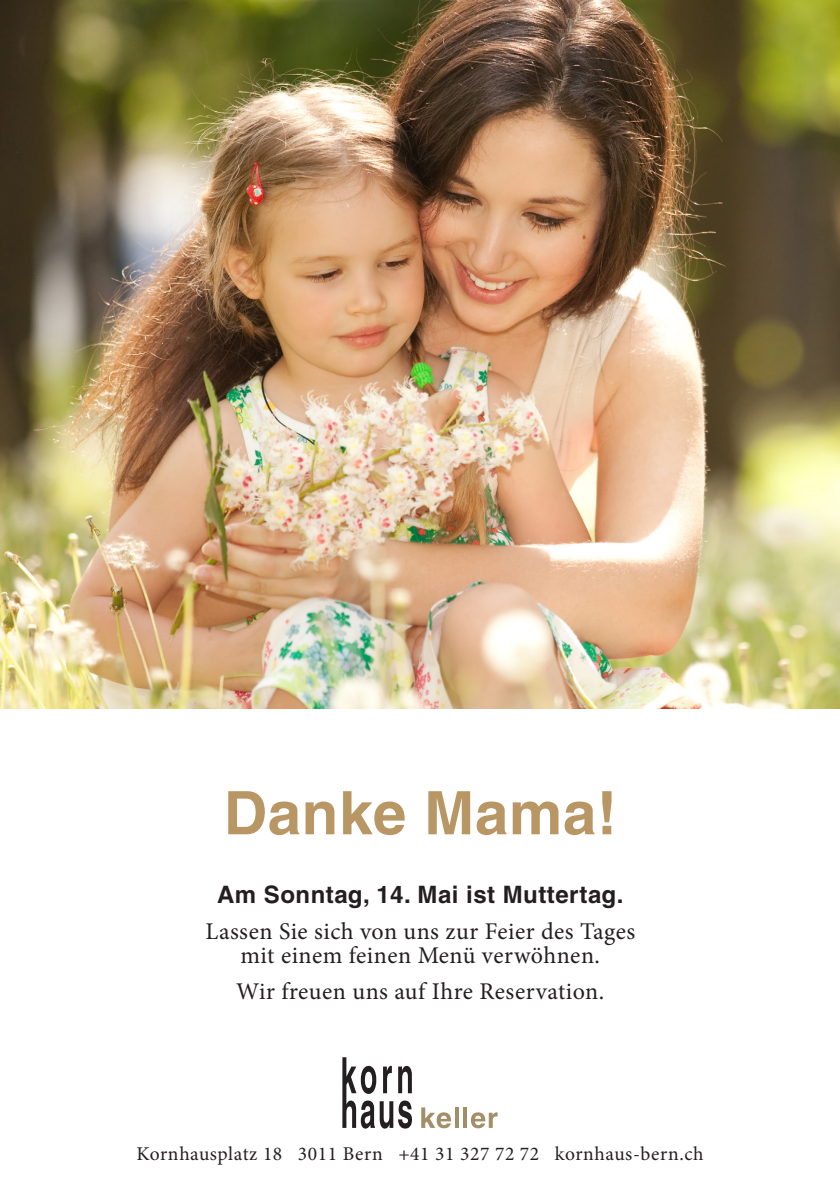
<style>
.page{position:relative;width:840px;height:1191px;background:#fff}
.page>*{position:absolute;margin:0;border:0;box-sizing:border-box;transform-origin:0 0}
.t1{font:700 60px "Helvetica";letter-spacing:.01em;color:#b99764}
.t2{font:24px/24px "Minion Pro";letter-spacing:.02em;color:#231f20;text-align:center}
.t3{font:700 24px "Helvetica";letter-spacing:.02em;color:#231f20}
.t4{font:19.6px "Minion Pro";letter-spacing:.03em;color:#231f20}
</style>
<div class="page">
<svg style="left:421px;top:1107px;width:30px;height:21px"></svg>
<svg style="left:455px;top:1107px;width:3px;height:20px"></svg>
<hr style="left:463px;top:1107px;width:4px;height:20px;background:#a38e6a">
<svg style="left:470px;top:1112px;width:27px;height:16px"></svg>
<svg style="left:342px;top:1057px;width:70px;height:71px"></svg>
<img style="left:0;top:0;width:839px;height:709px">
<h1 class="t1" style="left:223px;top:776px;width:394px">Danke Mama!</h1>
<p class="t3" style="left:217px;top:880px;width:407px">Am Sonntag, 14. Mai ist Muttertag.</p>
<p class="t2" style="left:205px;top:919px;width:431px">Lassen Sie sich von uns zur Feier des Tages mit einem feinen Menü verwöhnen.</p>
<p class="t2" style="left:236px;top:979px;width:369px">Wir freuen uns auf Ihre Reservation.</p>
<p class="t4" style="left:136px;top:1140px;width:568px">Kornhausplatz 18 3011 Bern +41 31 327 72 72 kornhaus-bern.ch</p>
</div>
